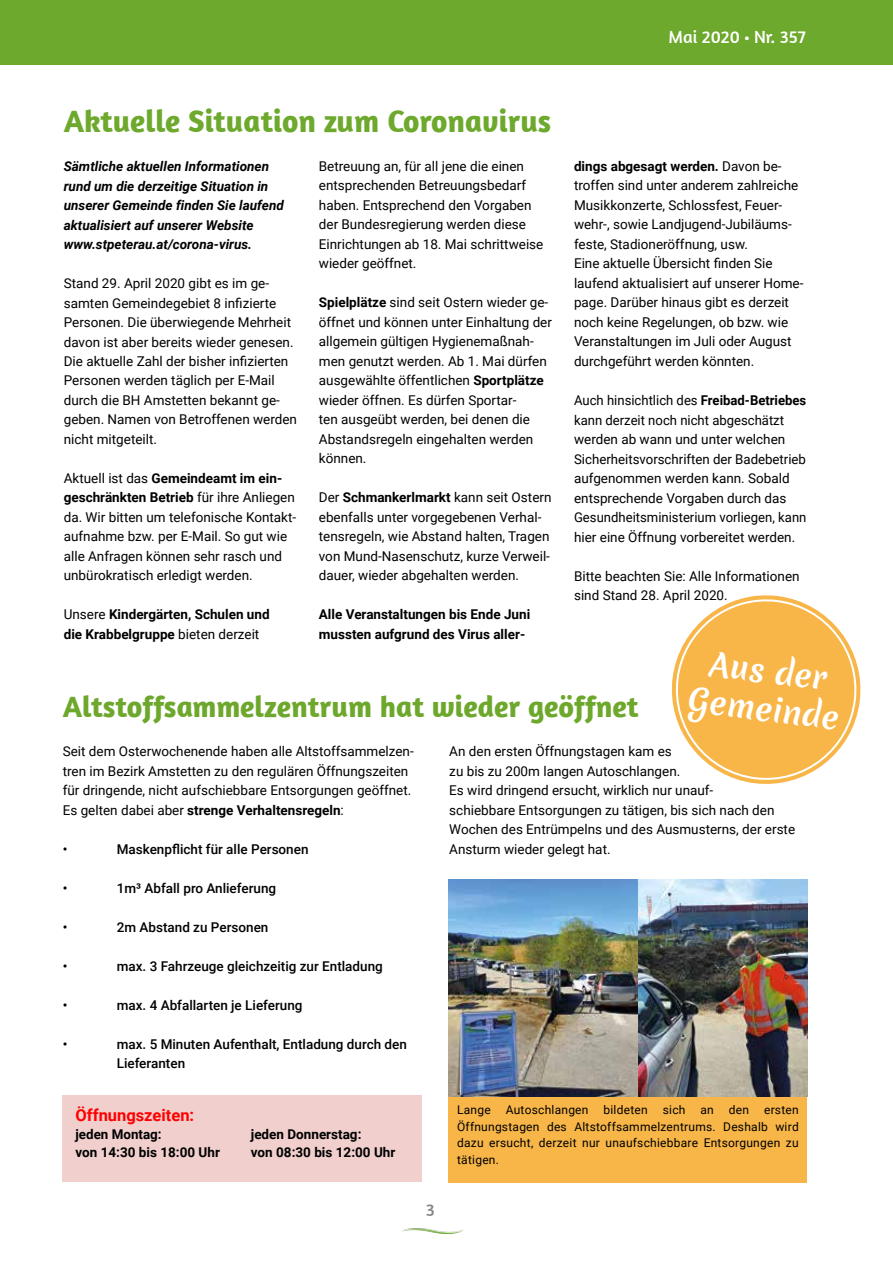
<style>
.page{position:relative;width:893px;height:1263px;background:#fff}
.page>*{position:absolute;margin:0;border:0;box-sizing:border-box;transform-origin:0 0}
.t1{font:700 31.5px "Amaranth";color:#6da92c}
.t2{font:31.5px/37.8px "Merienda One";color:#fff;text-align:center}
.t3{font:700 30px "Amaranth";color:#6da82c}
.t4{font:18px "Amaranth";color:#fff}
.t5{font:18px "Amaranth";color:#898988}
.t6{font:700 16.5px "Roboto";color:#f00}
.t7{font:13.5px/19.5px "Roboto";color:#000}
.t8{font:500 13.5px/19.5px "Roboto";color:#000}
.t9{font:700 13.5px/19.5px "Roboto";color:#000}
.t10{font:italic 700 13.5px/19.5px "Roboto";color:#000}
.t11{font:12px/16.5px "Roboto";letter-spacing:.02em;color:#000;text-align:justify}
.s1{font-family:"Myriad Pro"}
.s2{font-weight:700}
.s3{font-weight:400}
</style>
<div class="page">
<div style="left:0;top:0;width:893px;height:64px;background:#6da92c"></div>
<img style="left:402px;top:1228px;width:62px;height:7px">
<img style="left:637px;top:879px;width:171px;height:218px">
<svg style="left:671px;top:595px;width:190px;height:189px"></svg>
<div style="left:63px;top:1096px;width:359px;height:86px;background:#f0cfcd"></div>
<img style="left:449px;top:879px;width:188px;height:218px">
<div style="left:449px;top:1097px;width:358px;height:85px;background:#f8b648"></div>
<h3 class="t4" style="left:669px;top:26px;width:139px">Mai 2020 <span class="s1">•</span> Nr. 357</h3>
<h1 class="t1" style="left:64px;top:101px;width:489px">Aktuelle Situation zum Coronavirus</h1>
<p class="t10" style="left:64px;top:156px;width:222px">Sämtliche aktuellen Informationen rund um die derzeitige Situation in unserer Gemeinde finden Sie laufend aktualisiert auf unserer Website www.stpeterau.at/corona-virus.</p>
<p class="t7" style="left:64px;top:273px;width:235px">Stand 29. April 2020 gibt es im ge&shy;samten Gemeindegebiet 8 infizierte Personen. Die überwiegende Mehrheit davon ist aber bereits wieder genesen.<br>Die aktuelle Zahl der bisher infizierten Personen werden täglich per E-Mail durch die BH Amstetten bekannt ge&shy;geben. Namen von Betroffenen werden nicht mitgeteilt.</p>
<p class="t7" style="left:64px;top:468px;width:234px">Aktuell ist das <span class="s2">Gemeindeamt im ein&shy;geschränkten Betrieb</span> für ihre Anliegen da. Wir bitten um telefonische Kontakt&shy;aufnahme bzw. per E-Mail. So gut wie alle Anfragen können sehr rasch und unbürokratisch erledigt werden.</p>
<p class="t9" style="left:64px;top:604px;width:207px"><span class="s3">Unsere</span> Kindergärten, Schulen und die Krabbelgruppe <span class="s3">bieten derzeit</span></p>
<p class="t7" style="left:319px;top:156px;width:226px">Betreuung an, für all jene die einen entsprechenden Betreuungsbedarf haben. Entsprechend den Vorgaben der Bundesregierung werden diese<br>Einrichtungen ab 18. Mai schrittweise wieder geöffnet.</p>
<p class="t7" style="left:319px;top:292px;width:235px"><span class="s2">Spielplätze</span> sind seit Ostern wieder ge&shy;öffnet und können unter Einhaltung der allgemein gültigen Hygienemaßnah&shy;men genutzt werden. Ab 1. Mai dürfen ausgewählte öffentlichen <span class="s2">Sportplätze </span>wieder öffnen. Es dürfen Sportar-<br>ten ausgeübt werden, bei denen die Abstandsregeln eingehalten werden können.</p>
<p class="t7" style="left:319px;top:487px;width:234px">Der <span class="s2">Schmankerlmarkt</span> kann seit Ostern ebenfalls unter vorgegebenen Verhal&shy;tensregeln, wie Abstand halten, Tragen von Mund-Nasenschutz, kurze Verweil&shy;dauer, wieder abgehalten werden.</p>
<p class="t9" style="left:319px;top:604px;width:213px">Alle Veranstaltungen bis Ende Juni mussten aufgrund des Virus aller-</p>
<p class="t7" style="left:574px;top:156px;width:231px"><span class="s2">dings abgesagt werden.</span> Davon be&shy;troffen sind unter anderem zahlreiche Musikkonzerte, Schlossfest, Feuer&shy;wehr-, sowie Landjugend-Jubiläums&shy;feste, Stadioneröffnung, usw.<br>Eine aktuelle Übersicht finden Sie laufend aktualisiert auf unserer Home&shy;page. Darüber hinaus gibt es derzeit noch keine Regelungen, ob bzw. wie Veranstaltungen im Juli oder August durchgeführt werden könnten.</p>
<p class="t7" style="left:574px;top:390px;width:234px">Auch hinsichtlich des <span class="s2">Freibad-Betriebes </span>kann derzeit noch nicht abgeschätzt werden ab wann und unter welchen Sicherheitsvorschriften der Badebetrieb aufgenommen werden kann. Sobald entsprechende Vorgaben durch das Gesundheitsministerium vorliegen, kann hier eine Öffnung vorbereitet werden.</p>
<p class="t7" style="left:574px;top:565px;width:227px">Bitte beachten Sie: Alle Informationen sind Stand 28. April 2020.</p>
<h2 class="t3" style="left:63px;top:688px;width:577px">Altstoffsammelzentrum hat wieder geöffnet</h2>
<h1 class="t2" style="left:695px;top:643px;width:153px;rotate:7deg">Aus der<br>Gemeinde</h1>
<p class="t7" style="left:63px;top:741px;width:353px">Seit dem Osterwochenende haben alle Altstoffsammelzen&shy;tren im Bezirk Amstetten zu den regulären Öffnungszeiten für dringende, nicht aufschiebbare Entsorgungen geöffnet.<br>Es gelten dabei aber <span class="s2">strenge Verhaltensregeln</span>:</p>
<p class="t8" style="left:63px;top:838px;width:6px">•</p>
<p class="t8" style="left:117px;top:838px;width:193px">Maskenpflicht für alle Personen</p>
<p class="t8" style="left:63px;top:877px;width:6px">•</p>
<p class="t8" style="left:117px;top:877px;width:161px">1m³ Abfall pro Anlieferung</p>
<p class="t8" style="left:63px;top:916px;width:6px">•</p>
<p class="t8" style="left:117px;top:916px;width:153px">2m Abstand zu Personen</p>
<p class="t8" style="left:63px;top:955px;width:6px">•</p>
<p class="t8" style="left:117px;top:955px;width:268px">max. 3 Fahrzeuge gleichzeitig zur Entladung</p>
<p class="t8" style="left:63px;top:994px;width:6px">•</p>
<p class="t8" style="left:117px;top:994px;width:187px">max. 4 Abfallarten je Lieferung</p>
<p class="t8" style="left:63px;top:1033px;width:6px">•</p>
<p class="t8" style="left:117px;top:1033px;width:292px">max. 5 Minuten Aufenthalt, Entladung durch den<br>Lieferanten</p>
<p class="t6" style="left:75px;top:1103px;width:120px">Öffnungszeiten:</p>
<p class="t9" style="left:75px;top:1124px;width:88px">jeden Montag:</p>
<p class="t9" style="left:251px;top:1124px;width:112px">jeden Donnerstag:</p>
<p class="t9" style="left:75px;top:1142px;width:146px">von 14:30 bis 18:00 Uhr</p>
<p class="t9" style="left:251px;top:1142px;width:146px">von 08:30 bis 12:00 Uhr</p>
<h3 class="t5" style="left:426px;top:1199px;width:10px">3</h3>
<p class="t7" style="left:449px;top:741px;width:347px">An den ersten Öffnungstagen kam es<br>zu bis zu 200m langen Autoschlangen.<br>Es wird dringend ersucht, wirklich nur unauf-<br>schiebbare Entsorgungen zu tätigen, bis sich nach den Wochen des Entrümpelns und des Ausmusterns, der erste Ansturm wieder gelegt hat.</p>
<p class="t11" style="left:457px;top:1101px;width:343px">Lange Autoschlangen bildeten sich an den ersten Öffnungstagen des Altstoffsammelzentrums. Deshalb wird dazu ersucht, derzeit nur unaufschiebbare Entsorgungen zu tätigen.</p>
</div>
